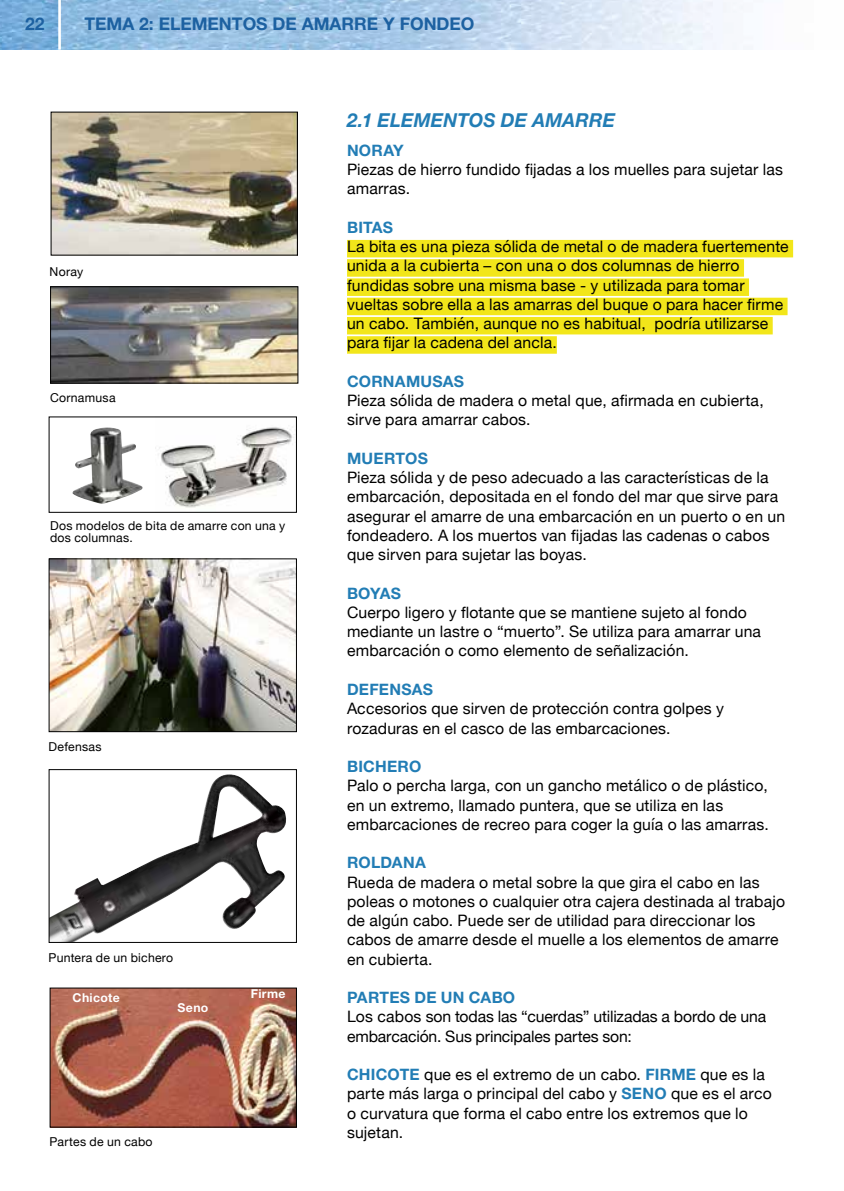
<style>
.page{position:relative;width:844px;height:1191px;background:#fff}
.page>*{position:absolute;margin:0;border:0;box-sizing:border-box;transform-origin:0 0}
.t1{font:italic 700 19.25px "Helvetica Neue";letter-spacing:.005em;color:#227db5}
.t2{font:700 17.5px "Helvetica Neue";color:#1d61a1}
.t3{font:15.75px/19.2px "Helvetica Neue";letter-spacing:.01em;color:#000}
.t4{font:15.75px/19.2px "Helvetica Neue";letter-spacing:-.01em;color:#000}
.t5{font:700 15.75px "Helvetica Neue";letter-spacing:.015em;color:#227db5}
.t6{font:12.25px/12.2px "Helvetica Neue";letter-spacing:.02em;color:#000}
.t7{font:700 12.25px "Helvetica Neue";letter-spacing:.025em;color:#fff}
.s1{font-weight:700;color:#227db5}
</style>
<div class="page">
<img style="left:61px;top:0;width:692px;height:50px">
<img style="left:0;top:0;width:58px;height:50px">
<div style="left:347px;top:240px;width:445px;height:17px;background:#f2e61a"></div>
<div style="left:347px;top:259px;width:396px;height:18px;background:#f2e61a"></div>
<div style="left:347px;top:278px;width:401px;height:18px;background:#f2e61a"></div>
<div style="left:347px;top:298px;width:440px;height:17px;background:#f2e61a"></div>
<div style="left:347px;top:317px;width:425px;height:17px;background:#f2e61a"></div>
<div style="left:347px;top:336px;width:209px;height:18px;background:#f2e61a"></div>
<img style="left:52px;top:288px;width:244px;height:93px">
<div style="left:50px;top:286px;width:248px;height:97px;border:1px solid #000"></div>
<img style="left:51px;top:560px;width:244px;height:170px">
<div style="left:49px;top:558px;width:248px;height:174px;border:1px solid #000"></div>
<img style="left:51px;top:774px;width:235px;height:167px">
<div style="left:49px;top:769px;width:248px;height:174px;border:1px solid #000"></div>
<img style="left:53px;top:114px;width:243px;height:139px">
<img style="left:52px;top:989px;width:243px;height:136px">
<img style="left:158px;top:427px;width:137px;height:81px">
<div style="left:49px;top:416px;width:248px;height:97px;border:1px solid #000"></div>
<img style="left:72px;top:427px;width:71px;height:77px">
<p class="t2" style="left:25px;top:13px;width:21px">22</p>
<p class="t2" style="left:84px;top:13px;width:391px">TEMA 2: ELEMENTOS DE AMARRE Y FONDEO</p>
<p class="t6" style="left:50px;top:266px;width:35px">Noray</p>
<p class="t6" style="left:50px;top:392px;width:67px">Cornamusa</p>
<p class="t6" style="left:50px;top:520px;width:237px">Dos modelos de bita de amarre con una y dos columnas.</p>
<p class="t6" style="left:49px;top:741px;width:54px">Defensas</p>
<p class="t6" style="left:49px;top:952px;width:126px">Puntera de un bichero</p>
<p class="t7" style="left:73px;top:989px;width:49px">Chicote</p>
<p class="t7" style="left:177px;top:1000px;width:32px">Seno</p>
<p class="t7" style="left:251px;top:985px;width:36px">Firme</p>
<p class="t6" style="left:50px;top:1136px;width:104px">Partes de un cabo</p>
<p class="t1" style="left:347px;top:108px;width:269px">2.1 ELEMENTOS DE AMARRE</p>
<p class="t5" style="left:347px;top:140px;width:58px">NORAY</p>
<p class="t3" style="left:347px;top:161px;width:437px">Piezas de hierro fundido fijadas a los muelles para sujetar las amarras.</p>
<p class="t5" style="left:347px;top:217px;width:48px">BITAS</p>
<p class="t3" style="left:347px;top:238px;width:443px">La bita es una pieza sólida de metal o de madera fuertemente unida a la cubierta – con una o dos columnas de hierro fundidas sobre una misma base - y utilizada para tomar vueltas sobre ella a las amarras del buque o para hacer firme un cabo. También, aunque no es habitual, podría utilizarse para fijar la cadena del ancla.</p>
<p class="t5" style="left:347px;top:371px;width:119px">CORNAMUSAS</p>
<p class="t3" style="left:347px;top:392px;width:418px">Pieza sólida de madera o metal que, afirmada en cubierta, sirve para amarrar cabos.</p>
<p class="t5" style="left:347px;top:448px;width:82px">MUERTOS</p>
<p class="t3" style="left:347px;top:469px;width:439px">Pieza sólida y de peso adecuado a las características de la embarcación, depositada en el fondo del mar que sirve para asegurar el amarre de una embarcación en un puerto o en un fondeadero. A los muertos van fijadas las cadenas o cabos que sirven para sujetar las boyas.</p>
<p class="t5" style="left:347px;top:583px;width:55px">BOYAS</p>
<p class="t3" style="left:347px;top:603px;width:415px">Cuerpo ligero y flotante que se mantiene sujeto al fondo mediante un lastre o “muerto”. Se utiliza para amarrar una embarcación o como elemento de señalización.</p>
<p class="t5" style="left:347px;top:679px;width:88px">DEFENSAS</p>
<p class="t3" style="left:347px;top:700px;width:378px">Accesorios que sirven de protección contra golpes y rozaduras en el casco de las embarcaciones.</p>
<p class="t5" style="left:347px;top:756px;width:76px">BICHERO</p>
<p class="t3" style="left:347px;top:777px;width:423px">Palo o percha larga, con un gancho metálico o de plástico, en un extremo, llamado puntera, que se utiliza en las embarcaciones de recreo para coger la guía o las amarras.</p>
<p class="t5" style="left:347px;top:853px;width:80px">ROLDANA</p>
<p class="t3" style="left:347px;top:873px;width:439px">Rueda de madera o metal sobre la que gira el cabo en las poleas o motones o cualquier otra cajera destinada al trabajo de algún cabo. Puede ser de utilidad para direccionar los cabos de amarre desde el muelle a los elementos de amarre en cubierta.</p>
<p class="t5" style="left:347px;top:987px;width:170px">PARTES DE UN CABO</p>
<p class="t4" style="left:347px;top:1008px;width:420px">Los cabos son todas las “cuerdas” utilizadas a bordo de una embarcación. Sus principales partes son:</p>
<p class="t3" style="left:347px;top:1065px;width:426px"><span class="s1">CHICOTE</span> que es el extremo de un cabo. <span class="s1">FIRME</span> que es la parte más larga o principal del cabo y <span class="s1">SENO</span> que es el arco o curvatura que forma el cabo entre los extremos que lo sujetan.</p>
</div>
